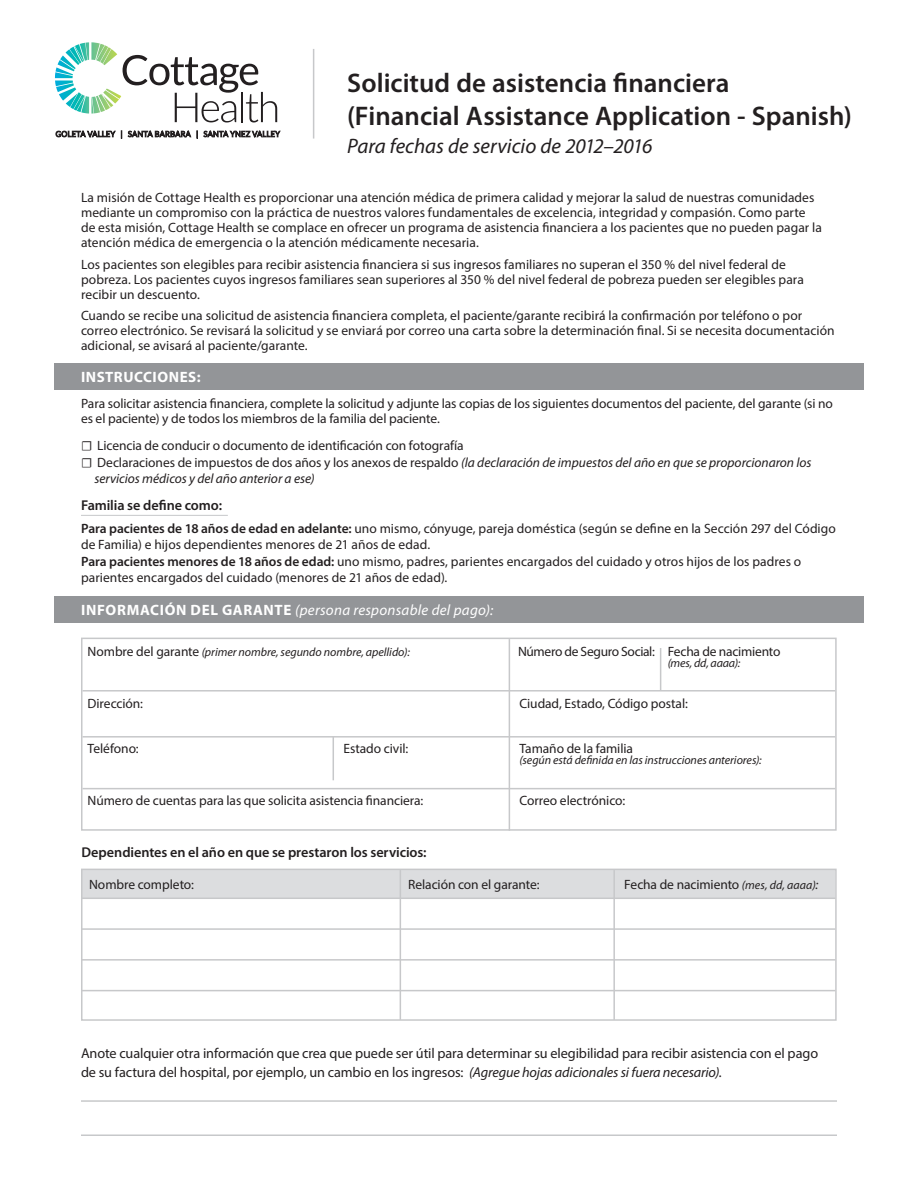
<style>
.page{position:relative;width:918px;height:1188px;background:#fff}
.page>*{position:absolute;margin:0;border:0;box-sizing:border-box;transform-origin:0 0}
.t1{font:600 27px "Myriad Pro";color:#231f20}
.t2{font:italic 21px "Myriad Pro";letter-spacing:-.005em;color:#231f20}
.t3{font:italic 15px "Myriad Pro";letter-spacing:.02em;color:#fff}
.t4{font:700 15px "Myriad Pro";letter-spacing:.035em;color:#fff}
.t5{font:14.25px/19.5px "Myriad Pro";letter-spacing:-.01em;color:#231f20}
.t6{font:600 14.25px "Myriad Pro";letter-spacing:-.005em;color:#231f20}
.t7{font:13.5px/15px "Myriad Pro";color:#231f20}
.t8{font:italic 13.5px/16.2px "Myriad Pro";letter-spacing:-.005em;color:#231f20}
.t9{font:13.5px "Myriad Pro";letter-spacing:-.025em;color:#231f20}
.t10{font:13.5px "Myriad Pro";letter-spacing:-.02em;color:#231f20}
.t11{font:italic 12px "Myriad Pro";letter-spacing:-.005em;color:#231f20}
.s1{font-family:"Minion Pro"}
.s2{font-family:"Minion Pro";font-style:normal}
.s3{font-style:normal}
.s4{font-weight:600}
.s5{font-weight:700;font-style:normal}
.s6{font-style:normal;font-size:13.5px}
.s7{font-style:italic;font-size:12px}
.s8{font-style:italic}
</style>
<div class="page">
<div style="left:54px;top:363px;width:810px;height:27px;background:#939598"></div>
<svg style="left:56px;top:131px;width:59px;height:6px"></svg>
<svg style="left:128px;top:131px;width:63px;height:6px"></svg>
<svg style="left:204px;top:131px;width:76px;height:6px"></svg>
<svg style="left:55px;top:42px;width:222px;height:81px"></svg>
<hr style="left:313px;top:49px;width:1px;height:90px;background:#c7c8ca">
<div style="left:54px;top:596px;width:810px;height:27px;background:#939598"></div>
<svg style="left:81px;top:637px;width:756px;height:194px"></svg>
<hr style="left:82px;top:690px;width:753px;height:2px;background:#c7c8ca">
<hr style="left:82px;top:736px;width:753px;height:2px;background:#c7c8ca">
<hr style="left:82px;top:788px;width:753px;height:1px;background:#c7c8ca">
<hr style="left:81px;top:515px;width:147px;height:1px;background:#c7c8ca">
<hr style="left:333px;top:737px;width:1px;height:43px;background:#c7c8ca">
<hr style="left:509px;top:639px;width:1px;height:192px;background:#c7c8ca">
<hr style="left:660px;top:648px;width:1px;height:43px;background:#c7c8ca">
<hr style="left:81px;top:1100px;width:756px;height:2px;background:#c7c8ca">
<hr style="left:81px;top:1134px;width:756px;height:2px;background:#c7c8ca">
<svg style="left:81px;top:868px;width:756px;height:153px"></svg>
<p class="t1" style="left:347px;top:68px;width:384px">Solicitud de asistencia financiera</p>
<p class="t1" style="left:347px;top:101px;width:506px">(Financial Assistance Application - Spanish)</p>
<p class="t2" style="left:347px;top:133px;width:307px">Para fechas de servicio de 2012–2016</p>
<p class="t7" style="left:81px;top:190px;width:742px">La misión de Cottage Health es proporcionar una atención médica de primera calidad y mejorar la salud de nuestras comunidades mediante un compromiso con la práctica de nuestros valores fundamentales de excelencia, integridad y compasión. Como parte de esta misión, Cottage Health se complace en ofrecer un programa de asistencia financiera a los pacientes que no pueden pagar la atención médica de emergencia o la atención médicamente necesaria.</p>
<p class="t7" style="left:81px;top:256px;width:724px">Los pacientes son elegibles para recibir asistencia financiera si sus ingresos familiares no superan el 350 % del nivel federal de pobreza. Los pacientes cuyos ingresos familiares sean superiores al 350 % del nivel federal de pobreza pueden ser elegibles para recibir un descuento.</p>
<p class="t7" style="left:81px;top:308px;width:755px">Cuando se recibe una solicitud de asistencia financiera completa, el paciente/garante recibirá la confirmación por teléfono o por correo electrónico. Se revisará la solicitud y se enviará por correo una carta sobre la determinación final. Si se necesita documentación adicional, se avisará al paciente/garante.</p>
<p class="t4" style="left:81px;top:367px;width:121px">INSTRUCCIONES:</p>
<p class="t7" style="left:81px;top:396px;width:754px">Para solicitar asistencia financiera, complete la solicitud y adjunte las copias de los siguientes documentos del paciente, del garante (si no es el paciente) y de todos los miembros de la familia del paciente.</p>
<p class="t7" style="left:81px;top:438px;width:384px"><span class="s1">☐</span> Licencia de conducir o documento de identificación con fotografía</p>
<p class="t8" style="left:94px;top:454px;width:718px;text-indent:-14px"><span class="s2">☐</span> <span class="s3">Declaraciones de impuestos de dos años y los anexos de respaldo</span> (la declaración de impuestos del año en que se proporcionaron los servicios médicos y del año anterior a ese)</p>
<p class="t6" style="left:81px;top:498px;width:143px">Familia se define como:</p>
<p class="t7" style="left:81px;top:520px;width:756px;line-height:16.2px"><span class="s4">Para pacientes de 18 años de edad en adelante:</span> uno mismo, cónyuge, pareja doméstica (según se define en la Sección 297 del Código de Familia) e hijos dependientes menores de 21 años de edad.</p>
<p class="t7" style="left:81px;top:553px;width:722px;line-height:16.2px"><span class="s4">Para pacientes menores de 18 años de edad:</span> uno mismo, padres, parientes encargados del cuidado y otros hijos de los padres o parientes encargados del cuidado (menores de 21 años de edad).</p>
<p class="t3" style="left:81px;top:600px;width:414px"><span class="s5">INFORMACIÓN DEL GARANTE</span> (persona responsable del pago):</p>
<p class="t11" style="left:88px;top:645px;width:324px"><span class="s6">Nombre del garante</span> (primer nombre, segundo nombre, apellido):</p>
<p class="t7" style="left:88px;top:695px;width:57px">Dirección:</p>
<p class="t7" style="left:88px;top:741px;width:53px">Teléfono:</p>
<p class="t7" style="left:343px;top:741px;width:66px">Estado civil:</p>
<p class="t7" style="left:88px;top:792px;width:337px">Número de cuentas para las que solicita asistencia financiera:</p>
<p class="t6" style="left:82px;top:844px;width:347px">Dependientes en el año en que se prestaron los servicios:</p>
<p class="t9" style="left:518px;top:643px;width:138px">Número de Seguro Social:</p>
<p class="t10" style="left:668px;top:643px;width:114px">Fecha de nacimiento</p>
<p class="t11" style="left:668px;top:655px;width:74px">(mes, dd, aaaa):</p>
<p class="t7" style="left:520px;top:695px;width:170px">Ciudad, Estado, Código postal:</p>
<p class="t7" style="left:520px;top:741px;width:115px">Tamaño de la familia</p>
<p class="t11" style="left:520px;top:752px;width:244px">(según está definida en las instrucciones anteriores):</p>
<p class="t7" style="left:520px;top:792px;width:107px">Correo electrónico:</p>
<p class="t7" style="left:89px;top:877px;width:106px">Nombre completo:</p>
<p class="t7" style="left:408px;top:877px;width:133px">Relación con el garante:</p>
<p class="t7" style="left:624px;top:877px;width:196px">Fecha de nacimiento <span class="s7">(mes, dd, aaaa)</span><span class="s8">:</span></p>
<p class="t5" style="left:81px;top:1043px;width:739px">Anote cualquier otra información que crea que puede ser útil para determinar su elegibilidad para recibir asistencia con el pago de su factura del hospital, por ejemplo, un cambio en los ingresos: <span class="s8">(Agregue hojas adicionales si fuera necesario).</span></p>
</div>
